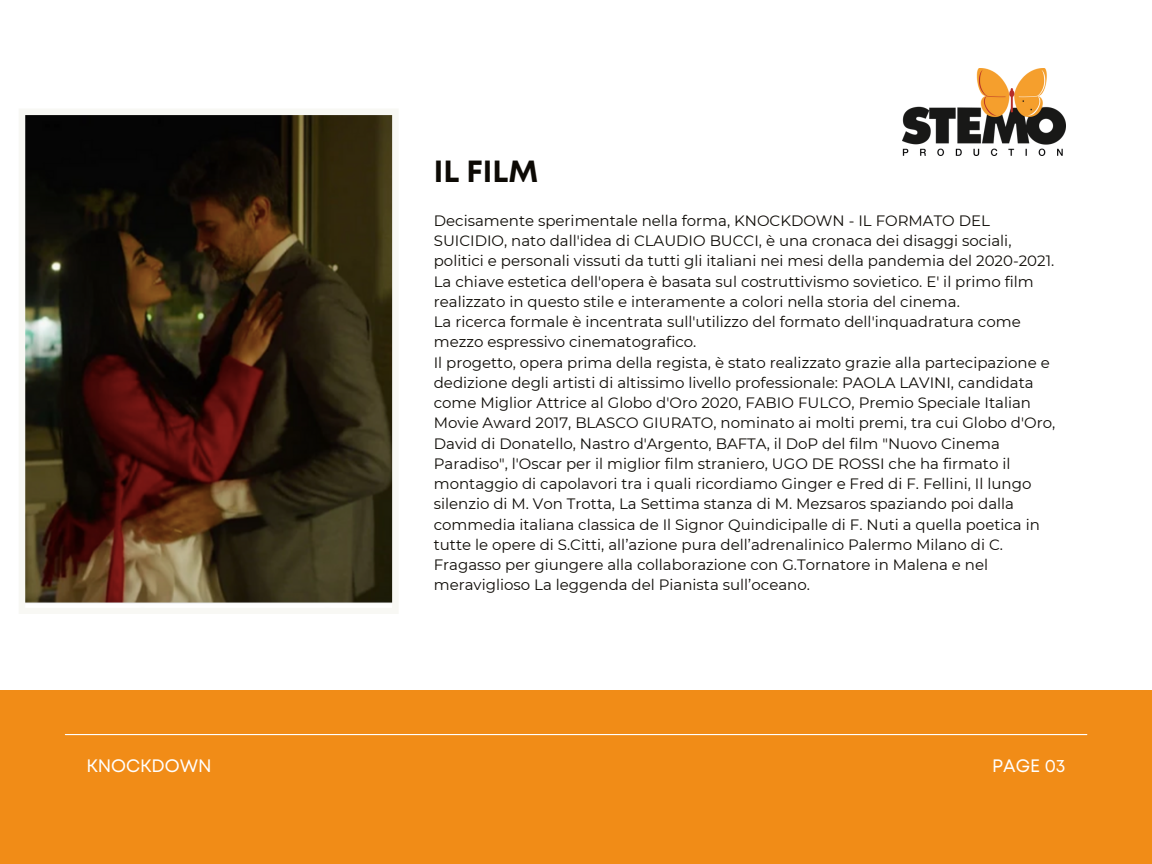
<style>
.page{position:relative;width:1152px;height:864px;background:#fff}
.page>*{position:absolute;margin:0;border:0;box-sizing:border-box;transform-origin:0 0}
.t1{font:700 30.6px "Mont";color:#0d0a05}
.t2{font:18px "Mont";color:#fff}
.t3{font:15px/20.2px "Montserrat";color:#0d0a05}
</style>
<div class="page">
<div style="left:0;top:690px;width:1152px;height:174px;background:#f18c17"></div>
<hr style="left:65px;top:734px;width:1022px;height:1px;background:#fff">
<svg style="left:19px;top:109px;width:379px;height:505px;background:#3f3021"></svg>
<img style="left:902px;top:69px;width:163px;height:87px">
<p class="t1" style="left:434px;top:160px;width:106px">IL FILM</p>
<p class="t3" style="left:434px;top:210px;width:622px">Decisamente sperimentale nella forma, KNOCKDOWN - IL FORMATO DEL<br>SUICIDIO, nato dall'idea di CLAUDIO BUCCI, è una cronaca dei disaggi sociali, politici e personali vissuti da tutti gli italiani nei mesi della pandemia del 2020-2021.</p>
<p class="t3" style="left:434px;top:271px;width:602px">La chiave estetica dell'opera è basata sul costruttivismo sovietico. E' il primo film realizzato in questo stile e interamente a colori nella storia del cinema.</p>
<p class="t3" style="left:434px;top:312px;width:588px">La ricerca formale è incentrata sull'utilizzo del formato dell'inquadratura come mezzo espressivo cinematografico.</p>
<p class="t3" style="left:434px;top:352px;width:623px">Il progetto, opera prima della regista, è stato realizzato grazie alla partecipazione e dedizione degli artisti di altissimo livello professionale: PAOLA LAVINI, candidata come Miglior Attrice al Globo d'Oro 2020, FABIO FULCO, Premio Speciale Italian Movie Award 2017, BLASCO GIURATO, nominato ai molti premi, tra cui Globo d'Oro, David di Donatello, Nastro d'Argento, BAFTA, il DoP del film "Nuovo Cinema Paradiso", l'Oscar per il miglior film straniero, UGO DE ROSSI che ha firmato il montaggio di capolavori tra i quali ricordiamo Ginger e Fred di F. Fellini, Il lungo silenzio di M. Von Trotta, La Settima stanza di M. Mezsaros spaziando poi dalla commedia italiana classica de Il Signor Quindicipalle di F. Nuti a quella poetica in tutte le opere di S.Citti, all’azione pura dell’adrenalinico Palermo Milano di C.<br>Fragasso per giungere alla collaborazione con G.Tornatore in Malena e nel meraviglioso La leggenda del Pianista sull’oceano.</p>
<p class="t2" style="left:86px;top:759px;width:127px">KNOCKDOWN</p>
<p class="t2" style="left:992px;top:759px;width:75px">PAGE 03</p>
</div>
